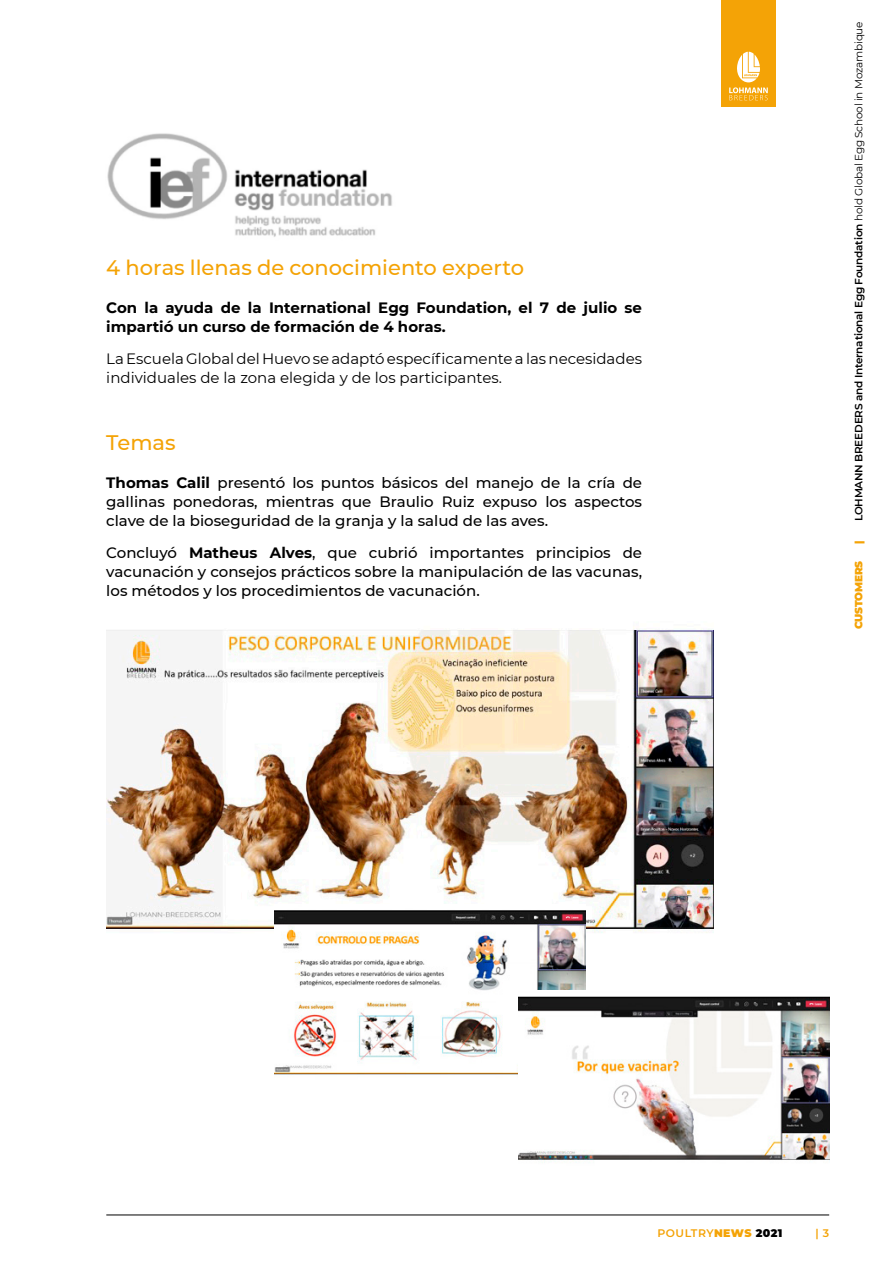
<style>
.page{position:relative;width:893px;height:1263px;background:#fff}
.page>*{position:absolute;margin:0;border:0;box-sizing:border-box;transform-origin:0 0}
.t1{font:500 21px "Montserrat";color:#f4a306}
.TEXTO{font:500 15px/19.2px "Montserrat";color:#000;text-align:justify}
.TEXTO-2{font:15px/19.2px "Montserrat";color:#000}
.TEXTO-3{font:700 15px/19.2px "Montserrat";color:#000}
.t2{font:600 10.95px "Montserrat";letter-spacing:.04em;color:#f4a306}
.t3{font:600 10.5px "Montserrat";letter-spacing:-.02em;color:#000}
.t4{font:900 10.5px "Montserrat";letter-spacing:-.02em;color:#f4a306}
.s1{font-weight:700}
.s2{font-weight:400}
.s3{font-weight:900}
.s4{font-weight:900;color:#000}
</style>
<div class="page">
<img style="left:107px;top:133px;width:285px;height:104px">
<img style="left:106px;top:627px;width:608px;height:323px">
<img style="left:275px;top:905px;width:310px;height:170px">
<img style="left:519px;top:991px;width:310px;height:172px">
<hr style="left:106px;top:1215px;width:723px;height:1px;background:#000">
<div style="left:721px;top:0;width:54px;height:106px;background:#f4a306"></div>
<svg style="left:729px;top:52px;width:39px;height:48px"></svg>
<p class="t1" style="left:106px;top:253px;width:419px">4 horas llenas de conocimiento experto</p>
<p class="TEXTO-3" style="left:106px;top:297px;width:537px">Con la ayuda de la International Egg Foundation, el 7 de julio se impartió un curso de formación de 4 horas.</p>
<p class="TEXTO-2" style="left:106px;top:348px;width:537px">La Escuela Global del Huevo se adaptó específicamente a las necesidades individuales de la zona elegida y de los participantes.</p>
<p class="t1" style="left:106px;top:428px;width:71px">Temas</p>
<p class="TEXTO" style="left:106px;top:472px;width:537px"><span class="s1">Thomas Calil</span> presentó los puntos básicos del manejo de la cría de gallinas ponedoras, mientras que Braulio Ruiz expuso los aspectos clave de la bioseguridad de la granja y la salud de las aves.</p>
<p class="TEXTO" style="left:106px;top:542px;width:537px">Concluyó <span class="s1">Matheus Alves</span>, que cubrió importantes principios de vacunación y consejos prácticos sobre la manipulación de las vacunas, los métodos y los procedimientos de vacunación.</p>
<p class="t3" style="left:851px;top:521px;width:501px;rotate:-90deg">LOHMANN BREEDERS and International Egg Foundation <span class="s2">hold Global Egg School in Mozambique</span></p>
<p class="t4" style="left:851px;top:544px;width:5px;rotate:-90deg">|</p>
<p class="t4" style="left:851px;top:629px;width:70px;rotate:-90deg">CUSTOMERS</p>
<p class="t2" style="left:658px;top:1225px;width:126px">POULTRY<span class="s3">NEWS</span> <span class="s4">2021</span></p>
<p class="t2" style="left:816px;top:1225px;width:15px">| 3</p>
</div>
